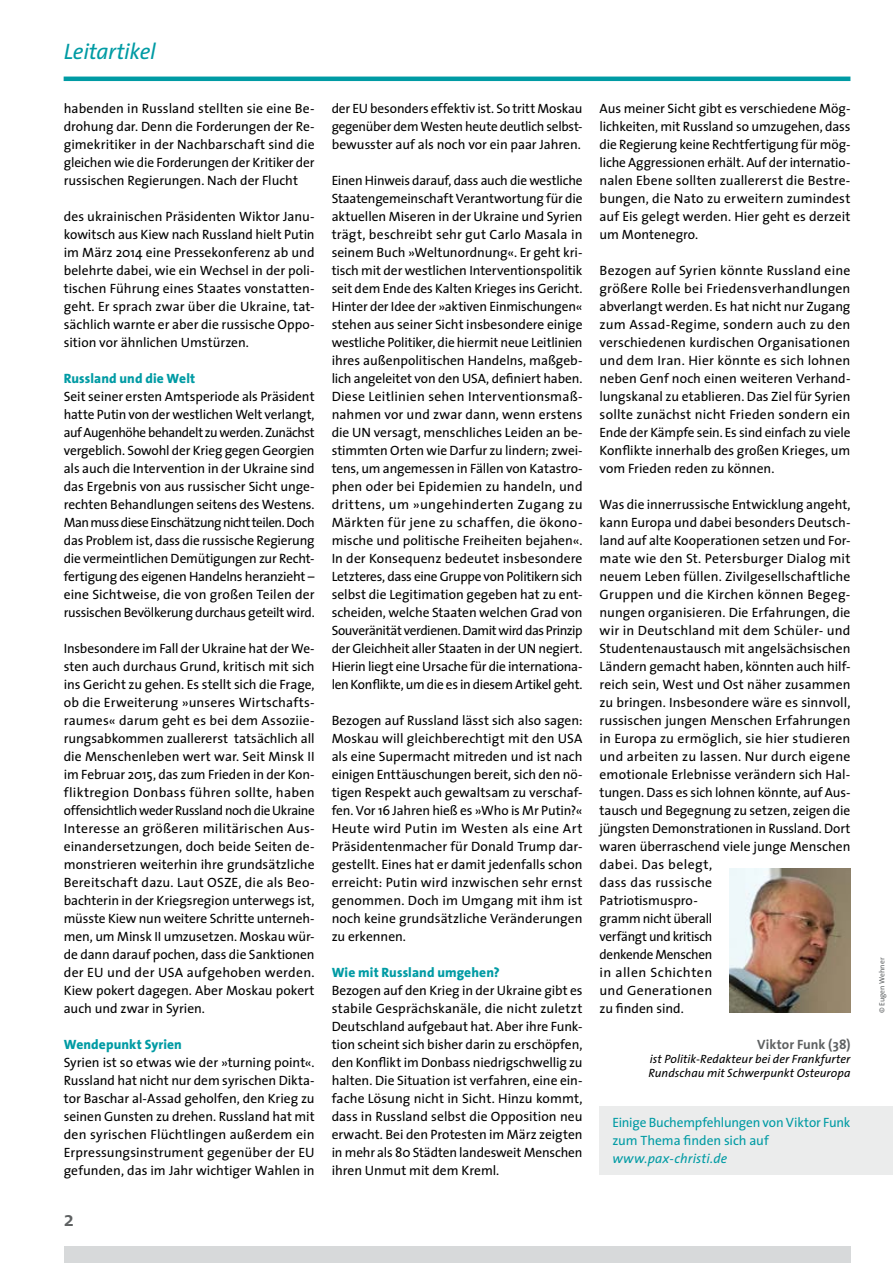
<style>
.page{position:relative;width:893px;height:1263px;background:#fff}
.page>*{position:absolute;margin:0;border:0;box-sizing:border-box;transform-origin:0 0}
.pc2009_Rubrik{font:italic 22.5px "Mtud The Sans";letter-spacing:-.015em;color:#009ba4}
.t1{font:600 21px "Mtud The Sans";color:#5e6162}
.pc2009_Copy{font:13.5px/18px "Mtud The Sans";color:#000;text-align:justify}
.pc2009_Zwischenübers{font:800 13.5px "Mtud The Sans";letter-spacing:.01em;color:#009ba4}
.pc2009_Copy-2{font:13.5px/18px "Mtud The Sans";letter-spacing:-.01em;color:#009ba4}
.pc2009_Copy-3{font:italic 13.5px "Mtud The Sans";letter-spacing:.015em;color:#009ba4}
.pc2009_autor{font:700 13.5px "Mtud The Sans";color:#5e6162}
.pc2009_Beschreibung{font:italic 12px/14.4px "Mtud The Sans";letter-spacing:.005em;color:#000}
.pc2009_Bildnachweis{font:7.5px "Mtud The Sans";letter-spacing:.01em;color:#5e6162}
</style>
<div class="page">
<div style="left:600px;top:1107px;width:293px;height:68px;background:#ebecec"></div>
<div style="left:64px;top:1247px;width:786px;height:16px;background:#d7d9da"></div>
<hr style="left:64px;top:77px;width:786px;height:4px;background:#009ba4">
<img style="left:729px;top:868px;width:121px;height:145px">
<p class="pc2009_Rubrik" style="left:64px;top:32px;width:94px">Leitartikel</p>
<p class="pc2009_Copy" style="left:64px;top:99px;width:252px">habenden in Russland stellten sie eine Be&shy;drohung dar. Denn die Forderungen der Re&shy;gimekritiker in der Nachbarschaft sind die gleichen wie die Forderungen der Kritiker der russischen Regierungen. Nach der Flucht</p>
<p class="pc2009_Copy" style="left:64px;top:207px;width:252px">des ukrainischen Präsidenten Wiktor Janu&shy;kowitsch aus Kiew nach Russland hielt Putin im März 2014 eine Pressekonferenz ab und belehrte dabei, wie ein Wechsel in der poli&shy;tischen Führung eines Staates vonstatten&shy;geht. Er sprach zwar über die Ukraine, tat&shy;sächlich warnte er aber die russische Oppo&shy;sition vor ähnlichen Umstürzen.</p>
<p class="pc2009_Zwischenübers" style="left:64px;top:367px;width:133px">Russland und die Welt</p>
<p class="pc2009_Copy" style="left:64px;top:387px;width:252px">Seit seiner ersten Amtsperiode als Präsident hatte Putin von der westlichen Welt verlangt, auf Augenhöhe behandelt zu werden. Zunächst vergeblich. Sowohl der Krieg gegen Georgien als auch die Intervention in der Ukraine sind das Ergebnis von ‒aus russischer Sicht ‒unge&shy;rechten Behandlungen seitens des Westens.<br>Man muss diese Einschätzung nicht teilen. Doch das Problem ist, dass die russische Regierung die vermeintlichen Demütigungen zur Recht&shy;fertigung des eigenen Handelns heranzieht – eine Sichtweise, die von großen Teilen der russischen Bevölkerung durchaus geteilt wird.</p>
<p class="pc2009_Copy" style="left:64px;top:639px;width:252px">Insbesondere im Fall der Ukraine hat der We&shy;sten auch durchaus Grund, kritisch mit sich ins Gericht zu gehen. Es stellt sich die Frage, ob die Erweiterung »unseres Wirtschafts&shy;raumes« ‒darum geht es bei dem Assoziie&shy;rungsabkommen zuallererst ‒ tatsächlich all die Menschenleben wert war. Seit Minsk II im Februar 2015, das zum Frieden in der Kon&shy;fliktregion Donbass führen sollte, haben offensichtlich weder Russland noch die Ukraine Interesse an größeren militärischen Aus&shy;einandersetzungen, doch beide Seiten de&shy;monstrieren weiterhin ihre grundsätzliche Bereitschaft dazu. Laut OSZE, die als Beo&shy;bachterin in der Kriegsregion unterwegs ist, müsste Kiew nun weitere Schritte unterneh&shy;men, um Minsk II umzusetzen. Moskau wür&shy;de dann darauf pochen, dass die Sanktionen der EU und der USA aufgehoben werden.<br>Kiew pokert dagegen. Aber Moskau pokert auch ‒und zwar in Syrien.</p>
<p class="pc2009_Zwischenübers" style="left:64px;top:1033px;width:120px">Wendepunkt Syrien</p>
<p class="pc2009_Copy" style="left:64px;top:1053px;width:252px">Syrien ist so etwas wie der »turning point«.<br>Russland hat nicht nur dem syrischen Dikta&shy;tor Baschar al-Assad geholfen, den Krieg zu seinen Gunsten zu drehen. Russland hat mit den syrischen Flüchtlingen außerdem ein Erpressungsinstrument gegenüber der EU gefunden, das im Jahr wichtiger Wahlen in</p>
<p class="t1" style="left:64px;top:1201px;width:12px">2</p>
<p class="pc2009_Copy" style="left:332px;top:99px;width:252px">der EU besonders effektiv ist. So tritt Moskau gegenüber dem Westen heute deutlich selbst&shy;bewusster auf als noch vor ein paar Jahren.</p>
<p class="pc2009_Copy" style="left:332px;top:171px;width:252px">Einen Hinweis darauf, dass auch die westliche Staatengemeinschaft Verantwortung für die aktuellen Miseren in der Ukraine und Syrien trägt, beschreibt sehr gut Carlo Masala in seinem Buch »Weltunordnung«. Er geht kri&shy;tisch mit der westlichen Interventionspolitik seit dem Ende des Kalten Krieges ins Gericht.<br>Hinter der Idee der »aktiven Einmischungen« stehen aus seiner Sicht insbesondere einige westliche Politiker, die hiermit neue Leitlinien ihres außenpolitischen Handelns, maßgeb&shy;lich angeleitet von den USA, definiert haben.<br>Diese Leitlinien sehen Interventionsmaß&shy;nahmen vor und zwar dann, wenn erstens die UN versagt, menschliches Leiden an be&shy;stimmten Orten wie Darfur zu lindern; zwei&shy;tens, um angemessen in Fällen von Katastro&shy;phen oder bei Epidemien zu handeln, und drittens, um »ungehinderten Zugang zu Märkten für jene zu schaffen, die ökono&shy;mische und politische Freiheiten bejahen«.<br>In der Konsequenz bedeutet insbesondere Letzteres, dass eine Gruppe von Politikern sich selbst die Legitimation gegeben hat zu ent&shy;scheiden, welche Staaten welchen Grad von Souveränität verdienen. Damit wird das Prinzip der Gleichheit aller Staaten in der UN negiert.<br>Hierin liegt eine Ursache für die internationa&shy;len Konflikte, um die es in diesem Artikel geht.</p>
<p class="pc2009_Copy" style="left:332px;top:711px;width:252px">Bezogen auf Russland lässt sich also sagen:<br>Moskau will gleichberechtigt mit den USA als eine Supermacht mitreden und ist nach einigen Enttäuschungen bereit, sich den nö&shy;tigen Respekt auch gewaltsam zu verschaf&shy;fen. Vor 16 Jahren hieß es »Who is Mr Putin?« Heute wird Putin im Westen als eine Art Präsidentenmacher für Donald Trump dar&shy;gestellt. Eines hat er damit jedenfalls schon erreicht: Putin wird inzwischen sehr ernst genommen. Doch im Umgang mit ihm ist noch keine grundsätzliche Veränderungen zu erkennen.</p>
<p class="pc2009_Zwischenübers" style="left:332px;top:961px;width:169px">Wie mit Russland umgehen?</p>
<p class="pc2009_Copy" style="left:332px;top:981px;width:252px">Bezogen auf den Krieg in der Ukraine gibt es stabile Gesprächskanäle, die nicht zuletzt Deutschland aufgebaut hat. Aber ihre Funk&shy;tion scheint sich bisher darin zu erschöpfen, den Konflikt im Donbass niedrigschwellig zu halten. Die Situation ist verfahren, eine ein&shy;fache Lösung nicht in Sicht. Hinzu kommt, dass in Russland selbst die Opposition neu erwacht. Bei den Protesten im März zeigten in mehr als 80 Städten landesweit Menschen ihren Unmut mit dem Kreml.</p>
<p class="pc2009_Copy" style="left:600px;top:99px;width:252px">Aus meiner Sicht gibt es verschiedene Mög&shy;lichkeiten, mit Russland so umzugehen, dass die Regierung keine Rechtfertigung für mög&shy;liche Aggressionen erhält. Auf der internatio&shy;nalen Ebene sollten zuallererst die Bestre&shy;bungen, die Nato zu erweitern zumindest auf Eis gelegt werden. Hier geht es derzeit um Montenegro.</p>
<p class="pc2009_Copy" style="left:600px;top:261px;width:252px">Bezogen auf Syrien könnte Russland eine größere Rolle bei Friedensverhandlungen abverlangt werden. Es hat nicht nur Zugang zum Assad-Regime, sondern auch zu den verschiedenen kurdischen Organisationen und dem Iran. Hier könnte es sich lohnen neben Genf noch einen weiteren Verhand&shy;lungskanal zu etablieren. Das Ziel für Syrien sollte zunächst nicht Frieden sondern ein Ende der Kämpfe sein. Es sind einfach zu viele Konflikte innerhalb des großen Krieges, um vom Frieden reden zu können.</p>
<p class="pc2009_Copy" style="left:600px;top:495px;width:252px;text-align:left">Was die innerrussische Entwicklung angeht, kann Europa und dabei besonders Deutsch&shy;land auf alte Kooperationen setzen und For&shy;mate wie den St. Petersburger Dialog mit neuem Leben füllen. Zivilgesellschaftliche Gruppen und die Kirchen können Begeg&shy;nungen organisieren. Die Erfahrungen, die wir in Deutschland mit dem Schüler- und Studentenaustausch mit angelsächsischen Ländern gemacht haben, könnten auch hilf&shy;reich sein, West und Ost näher zusammen zu bringen. Insbesondere wäre es sinnvoll, russischen jungen Menschen Erfahrungen in Europa zu ermöglich, sie hier studieren und arbeiten zu lassen. Nur durch eigene emotionale Erlebnisse verändern sich Hal&shy;tungen. Dass es sich lohnen könnte, auf Aus&shy;tausch und Begegnung zu setzen, zeigen die jüngsten Demonstrationen in Russland. Dort waren überraschend viele junge Menschen dabei. Das belegt,<br>dass das russische<br>Patriotismuspro-<br>gramm nicht überall<br>verfängt und kritisch<br>denkende Menschen<br>in allen Schichten<br>und Generationen<br>zu finden sind.</p>
<p class="pc2009_autor" style="left:757px;top:1033px;width:95px">Viktor Funk (38)</p>
<p class="pc2009_Beschreibung" style="left:648px;top:1051px;width:204px">ist Politik-Redakteur bei der Frankfurter<br>Rundschau mit Schwerpunkt Osteuropa</p>
<p class="pc2009_Copy-2" style="left:612px;top:1113px;width:240px">Einige Buchempfehlungen von Viktor Funk zum Thema finden sich auf</p>
<p class="pc2009_Copy-3" style="left:612px;top:1147px;width:116px">www.pax-christi.de</p>
<p class="pc2009_Bildnachweis" style="left:876px;top:1013px;width:57px;rotate:-90deg">© Eugen Wehner</p>
</div>
